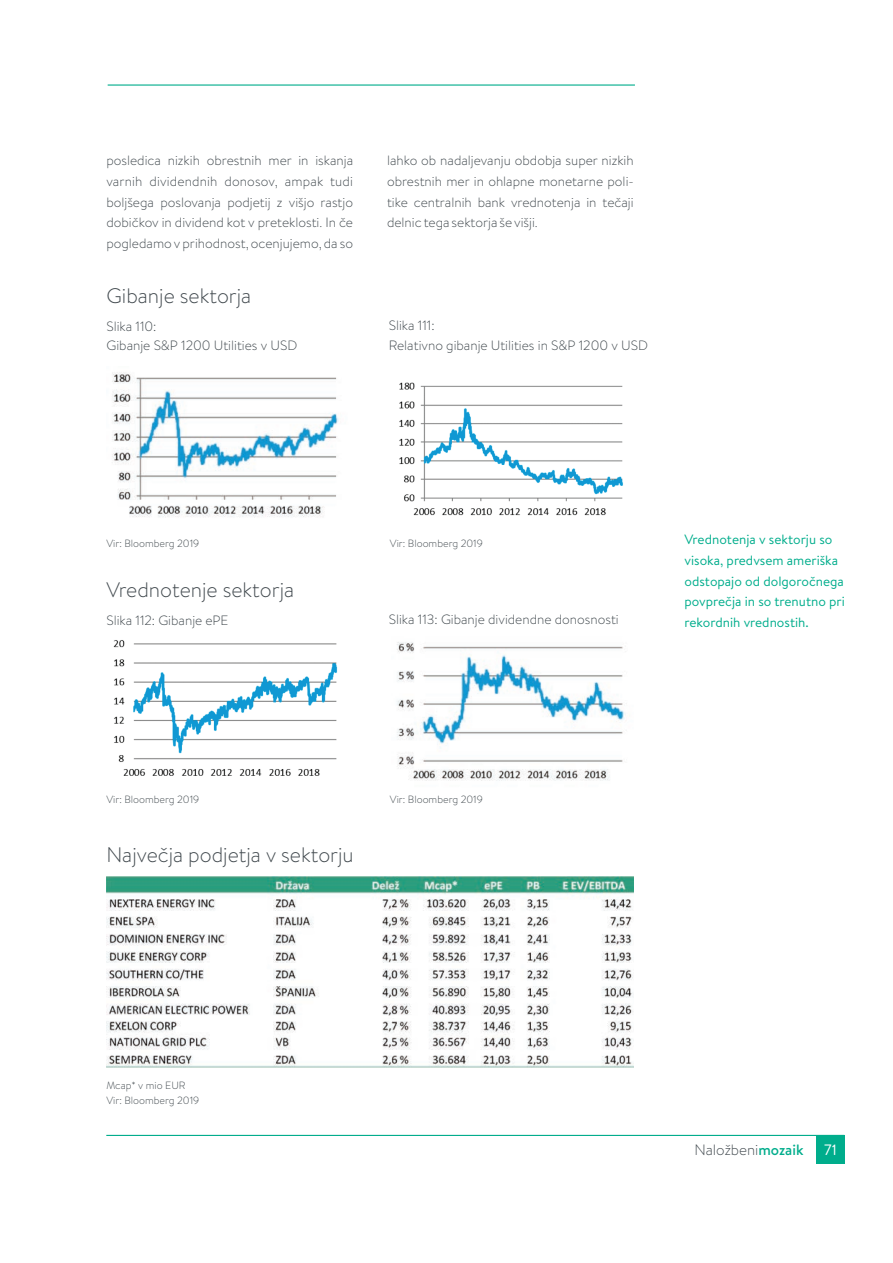
<style>
.page{position:relative;width:893px;height:1263px;background:#fff}
.page>*{position:absolute;margin:0;border:0;box-sizing:border-box;transform-origin:0 0}
.t1{font:300 21px "Brandon Text";color:#41494e}
.t2{font:300 15px "Brandon Text";color:#41494e}
.t3{font:15px "Brandon Text";color:#fff}
.t4{font:300 13.5px/20.7px "Brandon Text";color:#41494e;text-align:justify}
.t5{font:13.5px/20.7px "Brandon Text";color:#00ad8c}
.t6{font:300 10.5px/15px "Brandon Text";color:#41494e}
.s1{font-weight:500;color:#00ad8c}
</style>
<div class="page">
<hr style="left:106px;top:1135px;width:738px;height:1px;background:#00ad8c">
<hr style="left:108px;top:84px;width:527px;height:2px;background:#00ad8c">
<div style="left:816px;top:1135px;width:28px;height:28px;background:#00ad8c"></div>
<img style="left:106px;top:876px;width:527px;height:191px">
<img style="left:112px;top:372px;width:227px;height:146px">
<img style="left:399px;top:382px;width:224px;height:134px">
<img style="left:113px;top:640px;width:225px;height:136px">
<img style="left:397px;top:642px;width:228px;height:139px">
<p class="t4" style="left:106px;top:152px;width:248px">posledica nizkih obrestnih mer in iskanja varnih dividendnih donosov, ampak tudi boljšega poslovanja podjetij z višjo rastjo dobičkov in dividend kot v preteklosti. In če pogledamo v prihodnost, ocenjujemo, da so</p>
<p class="t4" style="left:387px;top:152px;width:248px">lahko ob nadaljevanju obdobja super nizkih obrestnih mer in ohlapne monetarne poli&shy;tike centralnih bank vrednotenja in tečaji delnic tega sektorja še višji.</p>
<h1 class="t1" style="left:106px;top:289px;width:146px">Gibanje sektorja</h1>
<p class="t4" style="left:106px;top:319px;width:192px;line-height:19.4px">Slika 110:<br>Gibanje S&amp;P 1200 Utilities v USD</p>
<p class="t4" style="left:389px;top:318px;width:261px;line-height:19.4px">Slika 111:<br>Relativno gibanje Utilities in S&amp;P 1200 v USD</p>
<p class="t6" style="left:106px;top:537px;width:94px">Vir: Bloomberg 2019</p>
<p class="t6" style="left:390px;top:537px;width:94px">Vir: Bloomberg 2019</p>
<h1 class="t1" style="left:106px;top:582px;width:189px">Vrednotenje sektorja</h1>
<p class="t4" style="left:106px;top:611px;width:123px">Slika 112: Gibanje ePE</p>
<p class="t4" style="left:389px;top:611px;width:231px">Slika 113: Gibanje dividendne donosnosti</p>
<p class="t5" style="left:684px;top:531px;width:162px">Vrednotenja v sektorju so visoka, predvsem ameriška odstopajo od dolgoročnega povprečja in so trenutno pri rekordnih vrednostih.</p>
<p class="t6" style="left:106px;top:793px;width:94px">Vir: Bloomberg 2019</p>
<p class="t6" style="left:390px;top:793px;width:94px">Vir: Bloomberg 2019</p>
<h1 class="t1" style="left:107px;top:847px;width:249px">Največja podjetja v sektorju</h1>
<p class="t6" style="left:106px;top:1080px;width:94px">Mcap* v mio EUR<br>Vir: Bloomberg 2019</p>
<p class="t2" style="left:694px;top:1144px;width:111px">Naložbeni<span class="s1">mozaik</span></p>
<p class="t3" style="left:824px;top:1144px;width:14px">71</p>
</div>
